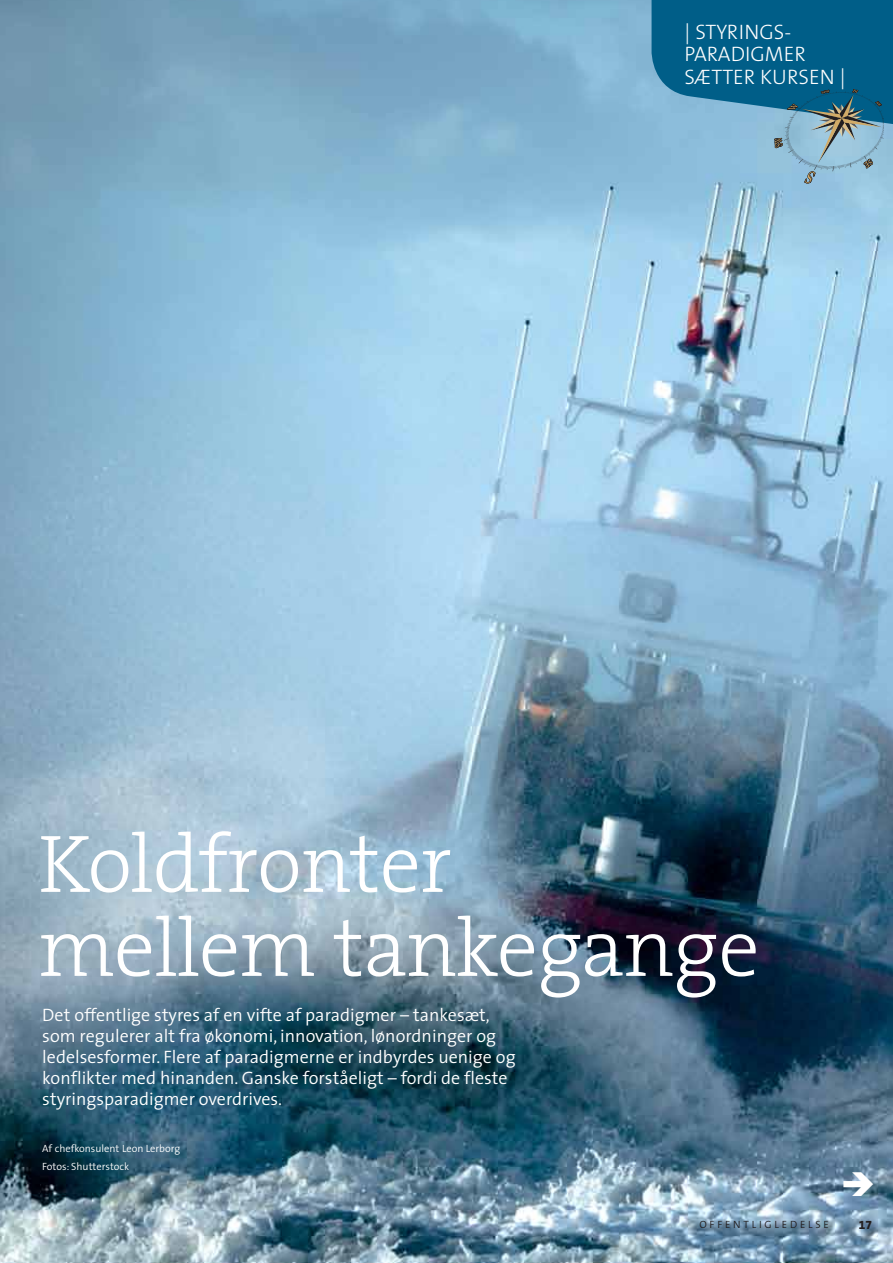
<style>
.page{position:relative;width:893px;height:1263px;background:#fff}
.page>*{position:absolute;margin:0;border:0;box-sizing:border-box;transform-origin:0 0}
.t1{font:300 82.5px/84px "The Serif";letter-spacing:-.01em;color:#fff}
.t2{font:300 21px/22.5px "The Sans";color:#fff}
.t3{font:300 18px/21px "The Sans";color:#fff}
.t4{font:12px "The Sans Extra Bold Expert";color:#231f20}
.t5{font:300 10.5px/18px "The Sans";color:#fff}
.t6{font:300 10.5px "The Sans";letter-spacing:.27em;color:#231f20}
</style>
<div class="page">
<img style="left:0;top:0;width:893px;height:1263px">
<svg style="left:652px;top:0;width:241px;height:184px;background:#3d85a7"></svg>
<svg style="left:844px;top:1171px;width:29px;height:24px"></svg>
<p class="t2" style="left:685px;top:20px;width:33px">| STYRINGS</p>
<p class="t2" style="left:784px;top:20px;width:8px">-</p>
<p class="t2" style="left:685px;top:42px;width:39px">PARADIGMER<br>SÆTTER</p>
<p class="t2" style="left:760px;top:65px;width:13px">KURSEN</p>
<p class="t2" style="left:840px;top:65px;width:7px">|</p>
<h1 class="t1" style="left:39px;top:819px;width:723px">Koldfronter<br>mellem tankegange</h1>
<p class="t3" style="left:42px;top:1003px;width:475px">Det offentlige styres af en vifte af paradigmer – tankesæt, som regulerer alt fra økonomi, innovation, lønordninger og ledelsesformer. Flere af paradigmerne er indbyrdes uenige og konflikter med hinanden. Ganske forståeligt – fordi de fleste styringsparadigmer overdrives.</p>
<p class="t5" style="left:42px;top:1139px;width:139px">Af chefkonsulent Leon Lerborg<br>Fotos: Shutterstock</p>
<p class="t6" style="left:699px;top:1216px;width:131px">OffentligLedelse</p>
<p class="t4" style="left:859px;top:1215px;width:15px">17</p>
</div>
